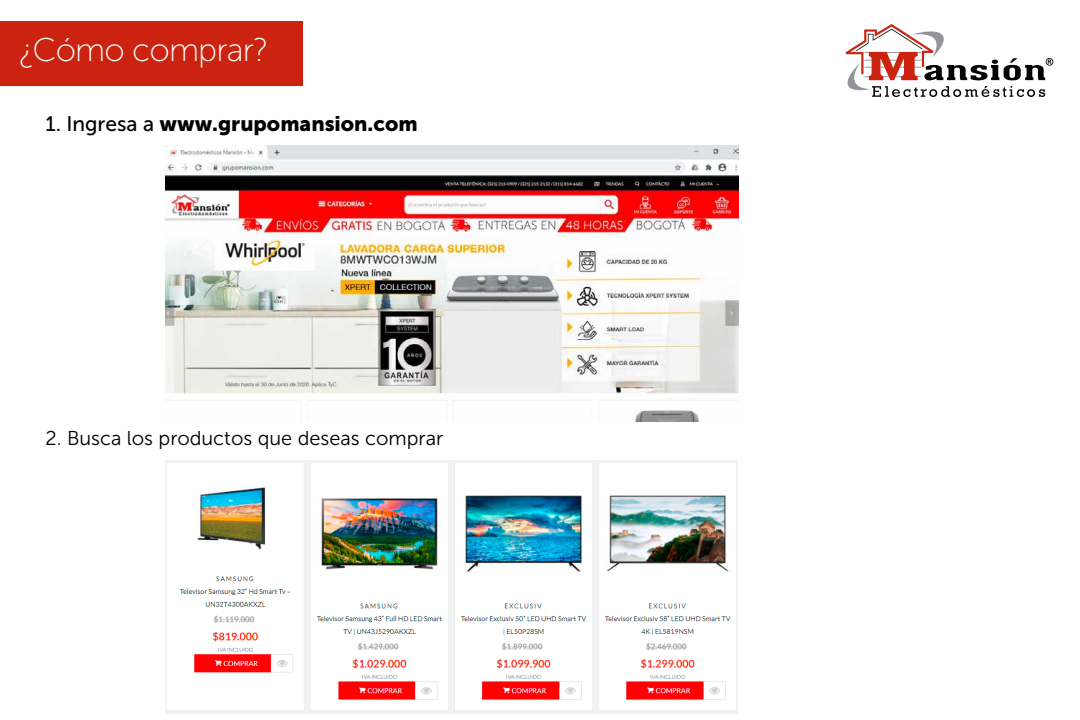
<style>
.page{position:relative;width:1080px;height:720px;background:#fff}
.page>*{position:absolute;margin:0;border:0;box-sizing:border-box;transform-origin:0 0}
.t1{font:32.8px "Museo Sans 100";letter-spacing:-.025em;color:#fff}
.t2{font:21px "Museo Sans 900";color:#000}
.t3{font:20px "Museo Sans 300";color:#000}
.s1{font-family:"Museo Sans 500"}
</style>
<div class="page">
<div style="left:0;top:22px;width:303px;height:64px;background:#cc2310"></div>
<svg style="left:845px;top:24px;width:208px;height:73px"></svg>
<img style="left:165px;top:145px;width:574px;height:276px">
<img style="left:165px;top:461px;width:572px;height:253px">
<h1 class="t1" style="left:19px;top:32px;width:251px">¿Cómo comprar?</h1>
<p class="t2" style="left:45px;top:111px;width:374px"><span class="s1">1. Ingresa a</span> www.grupomansion.com</p>
<p class="t3" style="left:45px;top:427px;width:399px">2. Busca los productos que deseas comprar</p>
</div>
